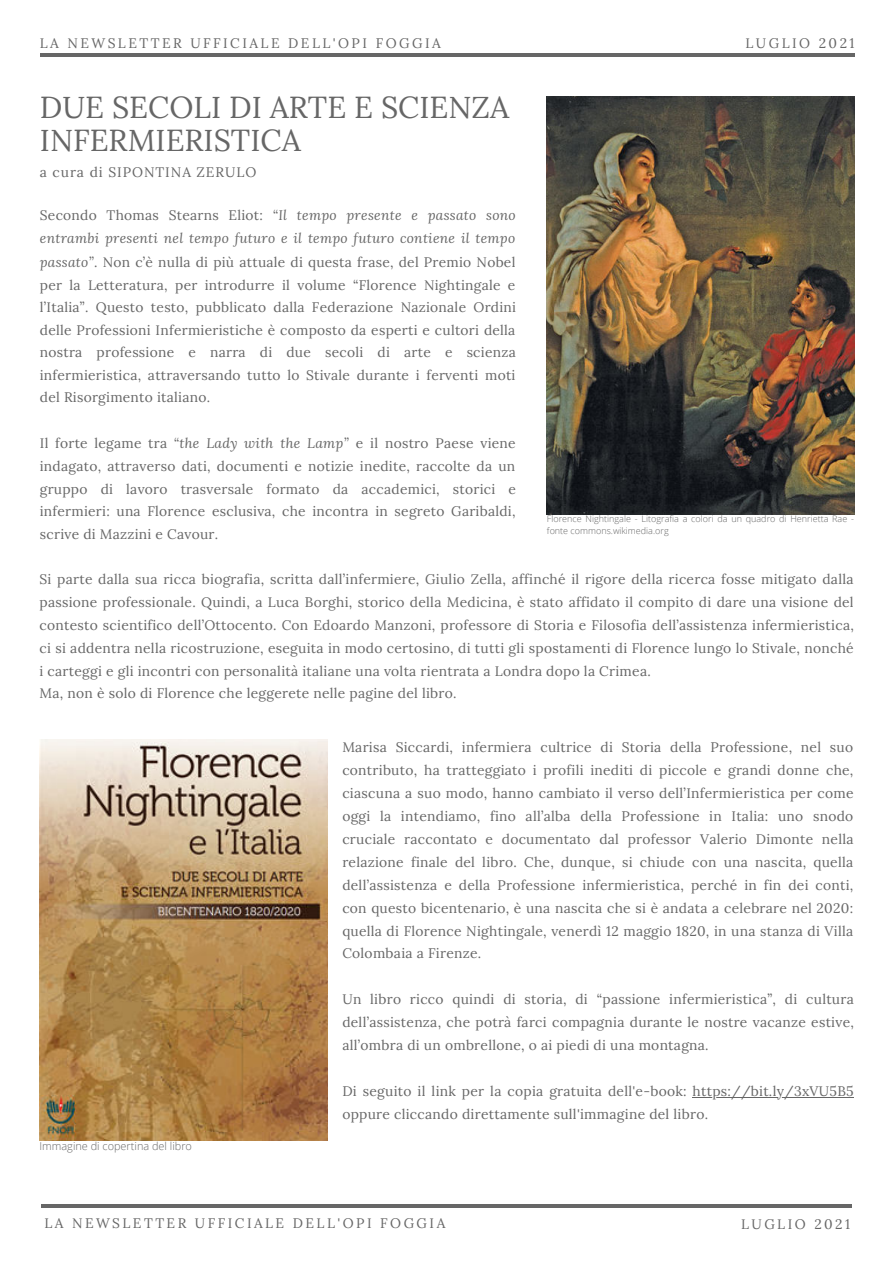
<style>
.page{position:relative;width:894px;height:1264px;background:#fff}
.page>*{position:absolute;margin:0;border:0;box-sizing:border-box;transform-origin:0 0}
.t1{font:30.3px/32.7px "Lora";color:#666}
.t2{font:13.8px/23px "Lora";letter-spacing:.02em;color:#666;text-align:justify}
.t3{font:13.8px "Lora";letter-spacing:.18em;color:#666}
.t4{font:13.8px "Lora";letter-spacing:.07em;color:#666}
.t5{font:300 10.95px "Open Sans";color:#666}
.t6{font:300 9px/12px "Open Sans";color:#666}
.s1{font-style:italic}
</style>
<div class="page">
<img style="left:547px;top:96px;width:307px;height:418px">
<hr style="left:42px;top:1204px;width:809px;height:3px;background:#666">
<hr style="left:40px;top:53px;width:814px;height:4px;background:#666">
<img style="left:39px;top:739px;width:289px;height:401px">
<hr style="left:692px;top:1096px;width:161px;height:1px;background:#666">
<p class="t3" style="left:40px;top:33px;width:402px">LA NEWSLETTER UFFICIALE DELL'OPI FOGGIA</p>
<p class="t3" style="left:745px;top:32px;width:110px">LUGLIO 2021</p>
<h1 class="t1" style="left:40px;top:89px;width:470px">DUE SECOLI DI ARTE E SCIENZA<br>INFERMIERISTICA</h1>
<p class="t4" style="left:40px;top:162px;width:218px">a cura di SIPONTINA ZERULO</p>
<p class="t2" style="left:40px;top:202px;width:477px">Secondo Thomas Stearns Eliot: <span class="s1">“Il tempo presente e passato sono entrambi presenti nel tempo futuro e il tempo futuro contiene il tempo passato”</span>. Non c’è nulla di più attuale di questa frase, del Premio Nobel per la Letteratura, per introdurre il volume “Florence Nightingale e l’Italia”. Questo testo, pubblicato dalla Federazione Nazionale Ordini delle Professioni Infermieristiche è composto da esperti e cultori della nostra professione e narra di due secoli di arte e scienza infermieristica, attraversando tutto lo Stivale durante i ferventi moti del Risorgimento italiano.</p>
<p class="t2" style="left:40px;top:431px;width:477px;line-height:22.5px">Il forte legame tra <span class="s1">“the Lady with the Lamp”</span> e il nostro Paese viene indagato, attraverso dati, documenti e notizie inedite, raccolte da un gruppo di lavoro trasversale formato da accademici, storici e infermieri: una Florence esclusiva, che incontra in segreto Garibaldi, scrive di Mazzini e Cavour.</p>
<p class="t6" style="left:547px;top:513px;width:308px">Florence Nightingale - Litografia a colori da un quadro di Henrietta Rae - fonte commons.wikimedia.org</p>
<p class="t2" style="left:39px;top:566px;width:815px;text-align:left">Si parte dalla sua ricca biografia, scritta dall’infermiere, Giulio Zella, affinché il rigore della ricerca fosse mitigato dalla passione professionale. Quindi, a Luca Borghi, storico della Medicina, è stato affidato il compito di dare una visione del contesto scientifico dell’Ottocento. Con Edoardo Manzoni, professore di Storia e Filosofia dell’assistenza infermieristica, ci si addentra nella ricostruzione, eseguita in modo certosino, di tutti gli spostamenti di Florence lungo lo Stivale, nonché i carteggi e gli incontri con personalità italiane una volta rientrata a Londra dopo la Crimea.<br>Ma, non è solo di Florence che leggerete nelle pagine del libro.</p>
<p class="t5" style="left:39px;top:1138px;width:154px">Immagine di copertina del libro</p>
<p class="t2" style="left:342px;top:734px;width:512px">Marisa Siccardi, infermiera cultrice di Storia della Professione, nel suo contributo, ha tratteggiato i profili inediti di piccole e grandi donne che, ciascuna a suo modo, hanno cambiato il verso dell’Infermieristica per come oggi la intendiamo, fino all’alba della Professione in Italia: uno snodo cruciale raccontato e documentato dal professor Valerio Dimonte nella relazione finale del libro. Che, dunque, si chiude con una nascita, quella dell’assistenza e della Professione infermieristica, perché in fin dei conti, con questo bicentenario, è una nascita che si è andata a celebrare nel 2020: quella di Florence Nightingale, venerdì 12 maggio 1820, in una stanza di Villa Colombaia a Firenze.</p>
<p class="t2" style="left:342px;top:987px;width:513px">Un libro ricco quindi di storia, di “passione infermieristica”, di cultura dell’assistenza, che potrà farci compagnia durante le nostre vacanze estive, all’ombra di un ombrellone, o ai piedi di una montagna.</p>
<p class="t2" style="left:342px;top:1078px;width:512px">Di seguito il link per la copia gratuita dell'e-book: https://bit.ly/3xVU5B5 oppure cliccando direttamente sull'immagine del libro.</p>
<p class="t3" style="left:44px;top:1212px;width:402px">LA NEWSLETTER UFFICIALE DELL'OPI FOGGIA</p>
<p class="t3" style="left:740px;top:1213px;width:111px">LUGLIO 2021</p>
</div>
